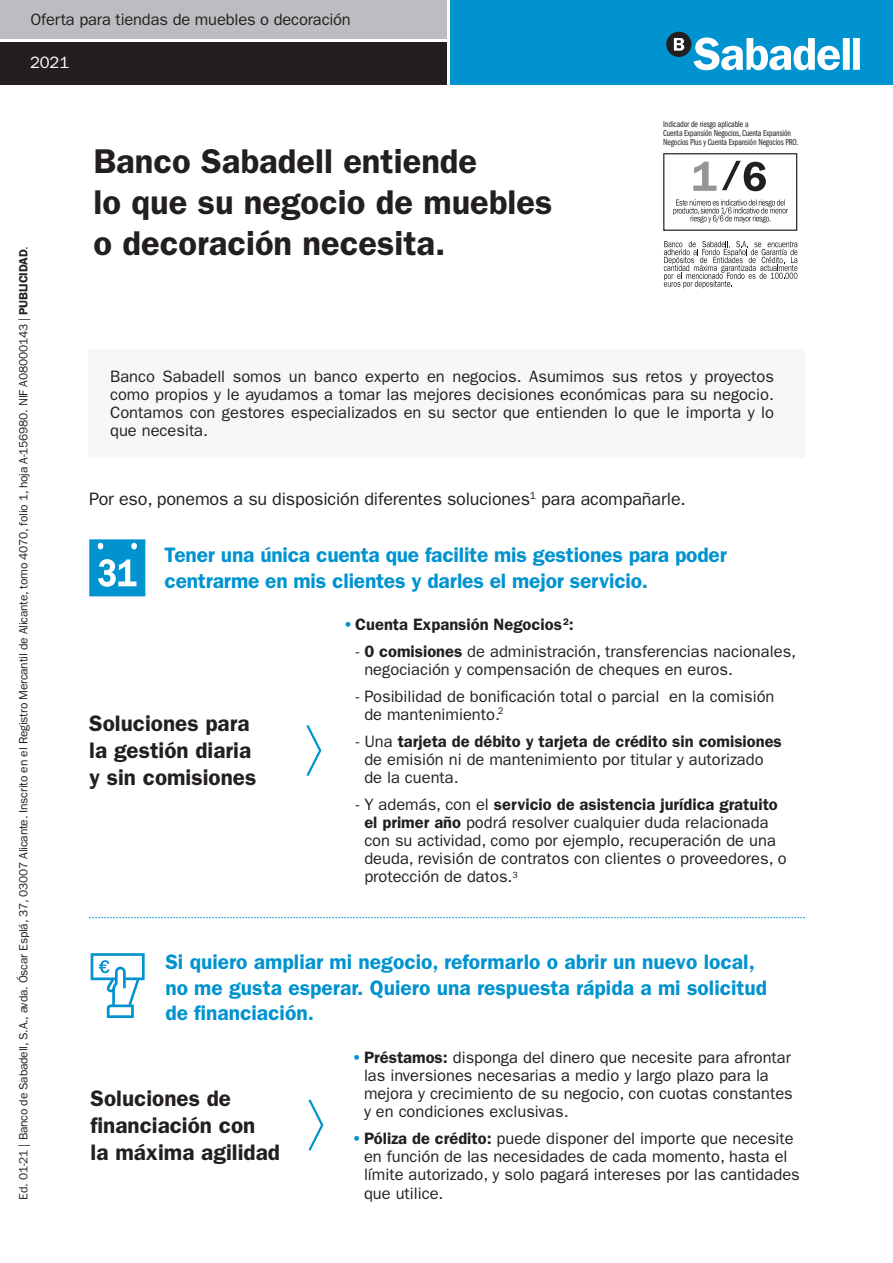
<style>
.page{position:relative;width:893px;height:1263px;background:#fff}
.page>*{position:absolute;margin:0;border:0;box-sizing:border-box;transform-origin:0 0}
.t1{font:600 34.5px/41.4px "ITC Franklin Gothic Std";color:#231f20}
.t2{font:600 22.5px/27px "ITC Franklin Gothic Std";color:#231f20}
.t3{font:600 21px/25.2px "ITC Franklin Gothic Std";color:#0093d0}
.t4{font:18px "ITC Franklin Gothic Std";letter-spacing:-.01em;color:#231f20}
.t5{font:16.5px/18.1px "ITC Franklin Gothic Std";color:#231f20}
.t6{font:600 16.5px "ITC Franklin Gothic Std";color:#231f20}
.t7{font:16.5px "ITC Franklin Gothic Std";color:#fff}
.t8{font:12px "ITC Franklin Gothic Std";letter-spacing:-.02em;color:#231f20}
.t9{font:9px/9px "ITC Franklin Gothic Std Bk Cp";letter-spacing:-.01em;color:#231f20}
.s1{font-weight:600}
.s2{color:#0093d0}
.s3{font-weight:600;color:#0093d0}
</style>
<div class="page">
<div style="left:451px;top:0;width:442px;height:84px;background:#0093d0"></div>
<svg style="left:694px;top:38px;width:166px;height:32px"></svg>
<div style="left:666px;top:32px;width:25px;height:25px;background:#231f20;border-radius:50%"></div>
<svg style="left:674px;top:38px;width:10px;height:13px"></svg>
<div style="left:0;top:42px;width:447px;height:42px;background:#231f20"></div>
<div style="left:0;top:0;width:447px;height:38px;background:#bcbdc0"></div>
<svg style="left:89px;top:917px;width:716px;height:1px"></svg>
<svg style="left:306px;top:725px;width:15px;height:51px"></svg>
<svg style="left:89px;top:539px;width:56px;height:57px;background:#2fa6d8"></svg>
<svg style="left:664px;top:241px;width:133px;height:47px"></svg>
<svg style="left:663px;top:153px;width:134px;height:78px"></svg>
<div style="left:89px;top:349px;width:716px;height:108px;background:#f7f7f8"></div>
<svg style="left:308px;top:1099px;width:15px;height:52px"></svg>
<svg style="left:91px;top:953px;width:54px;height:65px"></svg>
<p class="t5" style="left:31px;top:11px;width:322px">Oferta para tiendas de muebles o decoración</p>
<p class="t7" style="left:30px;top:53px;width:41px">2021</p>
<p class="t8" style="left:16px;top:1200px;width:955px;rotate:-90deg">Ed. 01-21 | Banco de Sabadell, S.A., avda. Óscar Esplá, 37, 03007 Alicante. Inscrito en el Registro Mercantil de Alicante, tomo 4070, folio 1, hoja A-156980. NIF A08000143 | <span class="s1">PUBLICIDAD</span>.</p>
<h1 class="t1" style="left:94px;top:140px;width:460px">Banco Sabadell entiende<br>lo que su negocio de muebles o decoración necesita.</h1>
<p class="t9" style="left:663px;top:120px;width:137px">Indicador de riesgo aplicable a<br>Cuenta Expansión Negocios, Cuenta Expansión<br>Negocios Plus y Cuenta Expansión Negocios PRO.</p>
<p class="t5" style="left:110px;top:367px;width:665px;text-align:justify">Banco Sabadell somos un banco experto en negocios. Asumimos sus retos y proyectos como propios y le ayudamos a tomar las mejores decisiones económicas para su negocio.<br>Contamos con gestores especializados en su sector que entienden lo que le importa y lo que necesita.</p>
<p class="t4" style="left:89px;top:488px;width:598px">Por eso, ponemos a su disposición diferentes soluciones<sup>1</sup> para acompañarle.</p>
<p class="t3" style="left:165px;top:543px;width:564px">Tener una única cuenta que facilite mis gestiones para poder centrarme en mis clientes y darles el mejor servicio.</p>
<h2 class="t2" style="left:89px;top:710px;width:168px">Soluciones para la gestión diaria y sin comisiones</h2>
<p class="t6" style="left:343px;top:615px;width:232px"><span class="s2">•</span> Cuenta Expansión Negocios<sup>2</sup>:</p>
<p class="t5" style="left:364px;top:642px;width:433px;text-indent:-9px">- <span class="s1">0 comisiones</span> de administración, transferencias nacionales, negociación y compensación de cheques en euros.</p>
<p class="t5" style="left:364px;top:687px;width:412px;text-indent:-9px">- Posibilidad de bonificación total o parcial en la comisión de mantenimiento.<sup>2</sup></p>
<p class="t5" style="left:364px;top:732px;width:419px;text-indent:-9px">- Una <span class="s1">tarjeta de débito y tarjeta de crédito sin comisiones </span>de emisión ni de mantenimiento por titular y autorizado de la cuenta.</p>
<p class="t5" style="left:364px;top:795px;width:424px;text-indent:-9px">- Y además, con el <span class="s1">servicio de asistencia jurídica gratuito el primer año</span> podrá resolver cualquier duda relacionada con su actividad, como por ejemplo, recuperación de una deuda, revisión de contratos con clientes o proveedores, o protección de datos.<sup>3</sup></p>
<p class="t3" style="left:165px;top:950px;width:603px">Si quiero ampliar mi negocio, reformarlo o abrir un nuevo local, no me gusta esperar. Quiero una respuesta rápida a mi solicitud de financiación.</p>
<h2 class="t2" style="left:91px;top:1084px;width:191px">Soluciones de financiación con<br>la máxima agilidad</h2>
<p class="t5" style="left:364px;top:1048px;width:430px;text-indent:-12px"><span class="s3">•</span> <span class="s1">Préstamos:</span> disponga del dinero que necesite para afrontar las inversiones necesarias a medio y largo plazo para la mejora y crecimiento de su negocio, con cuotas constantes y en condiciones exclusivas.</p>
<p class="t5" style="left:364px;top:1129px;width:437px;text-indent:-12px"><span class="s3">•</span> <span class="s1">Póliza de crédito:</span> puede disponer del importe que necesite en función de las necesidades de cada momento, hasta el límite autorizado, y solo pagará intereses por las cantidades que utilice.</p>
</div>
